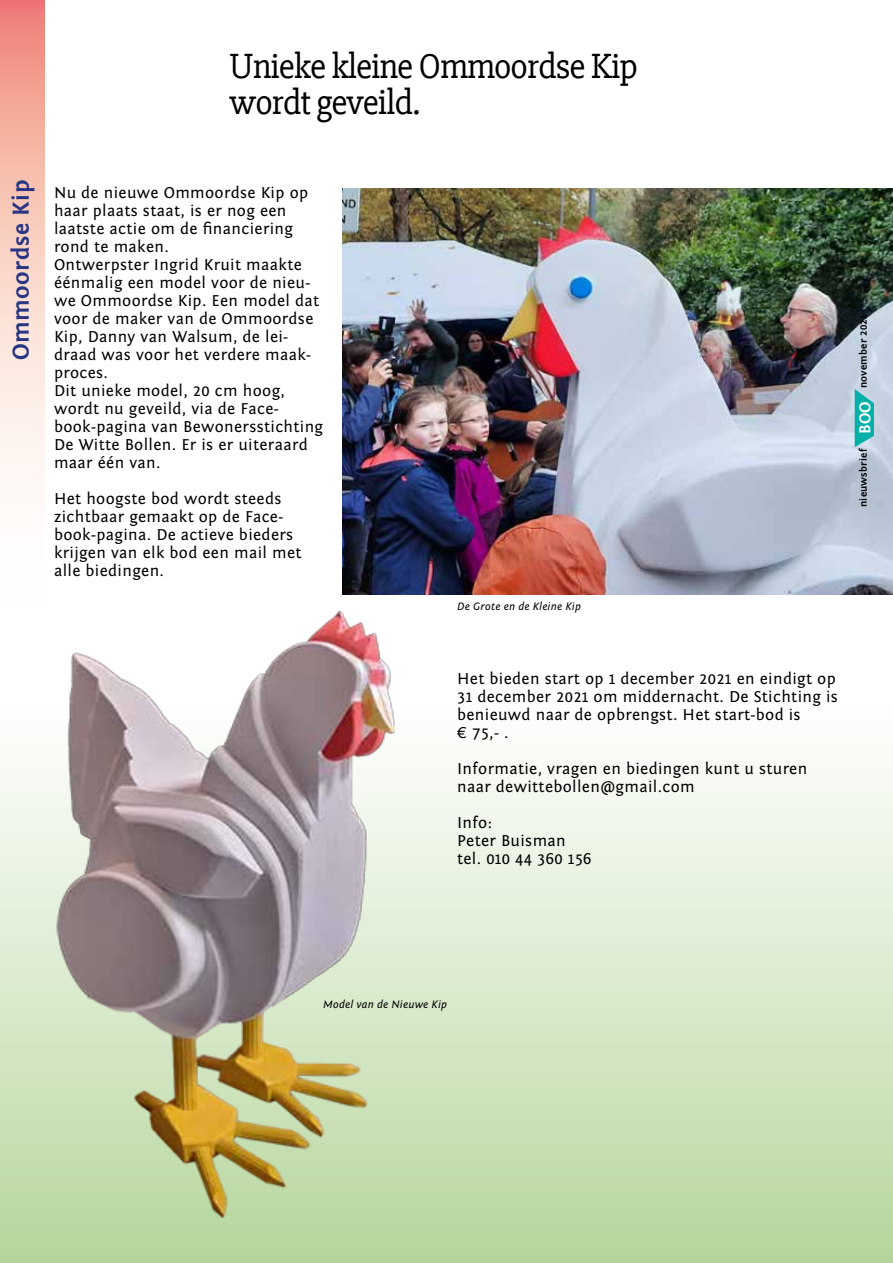
<style>
.page{position:relative;width:893px;height:1263px;background:#fff}
.page>*{position:absolute;margin:0;border:0;box-sizing:border-box;transform-origin:0 0}
.t1{font:36px/36px "Slabo 27 px";letter-spacing:-.025em;color:#000}
.t2{font:700 24px "Fontin Sans";letter-spacing:.025em;color:#283583}
.t3{font:16.5px/18px "Fontin Sans";letter-spacing:.02em;color:#000}
.t4{font:700 16.5px "Fontin Sans";color:#fff}
.t5{font:italic 11.25px "Fontin Sans";letter-spacing:.02em;color:#000}
.t6{font:700 10.5px "Fontin Sans";letter-spacing:.02em;color:#000}
</style>
<div class="page">
<div style="left:0;top:507px;width:893px;height:756px;background:linear-gradient(to bottom,#fff,#bcd9a4)"></div>
<img style="left:342px;top:188px;width:551px;height:406px">
<svg style="left:0;top:1px;width:45px;height:622px"></svg>
<svg style="left:855px;top:389px;width:19px;height:58px"></svg>
<img style="left:39px;top:606px;width:382px;height:623px">
<h1 class="t1" style="left:230px;top:47px;width:410px">Unieke kleine Ommoordse Kip wordt geveild.</h1>
<h2 class="t2" style="left:8px;top:360px;width:182px;rotate:-90deg">Ommoordse Kip</h2>
<p class="t3" style="left:54px;top:184px;width:271px">Nu de nieuwe Ommoordse Kip op haar plaats staat, is er nog een laatste actie om de financiering rond te maken.<br>Ontwerpster Ingrid Kruit maakte éénmalig een model voor de nieu&shy;we Ommoordse Kip. Een model dat voor de maker van de Ommoordse<br>Kip, Danny van Walsum, de lei&shy;draad was voor het verdere maak&shy;proces.<br>Dit unieke model, 20 cm hoog, wordt nu geveild, via de Face&shy;book-pagina van Bewonersstichting<br>De Witte Bollen. Er is er uiteraard maar één van.</p>
<p class="t3" style="left:54px;top:490px;width:249px">Het hoogste bod wordt steeds zichtbaar gemaakt op de Face&shy;book-pagina. De actieve bieders krijgen van elk bod een mail met alle biedingen.</p>
<p class="t5" style="left:457px;top:600px;width:125px">De Grote en de Kleine Kip</p>
<p class="t6" style="left:858px;top:388px;width:75px;rotate:-90deg">november 2021</p>
<p class="t4" style="left:856px;top:434px;width:34px;rotate:-90deg">BOO</p>
<p class="t6" style="left:858px;top:507px;width:60px;rotate:-90deg">nieuwsbrief</p>
<p class="t3" style="left:457px;top:670px;width:382px">Het bieden start op 1 december 2021 en eindigt op 31 december 2021 om middernacht. De Stichting is benieuwd naar de opbrengst. Het start-bod is<br>€ 75,- .</p>
<p class="t3" style="left:457px;top:760px;width:352px">Informatie, vragen en biedingen kunt u sturen naar dewittebollen@gmail.com</p>
<p class="t3" style="left:457px;top:814px;width:136px">Info:<br>Peter Buisman tel. 010 44 360 156</p>
<p class="t5" style="left:323px;top:998px;width:125px">Model van de Nieuwe Kip</p>
</div>
